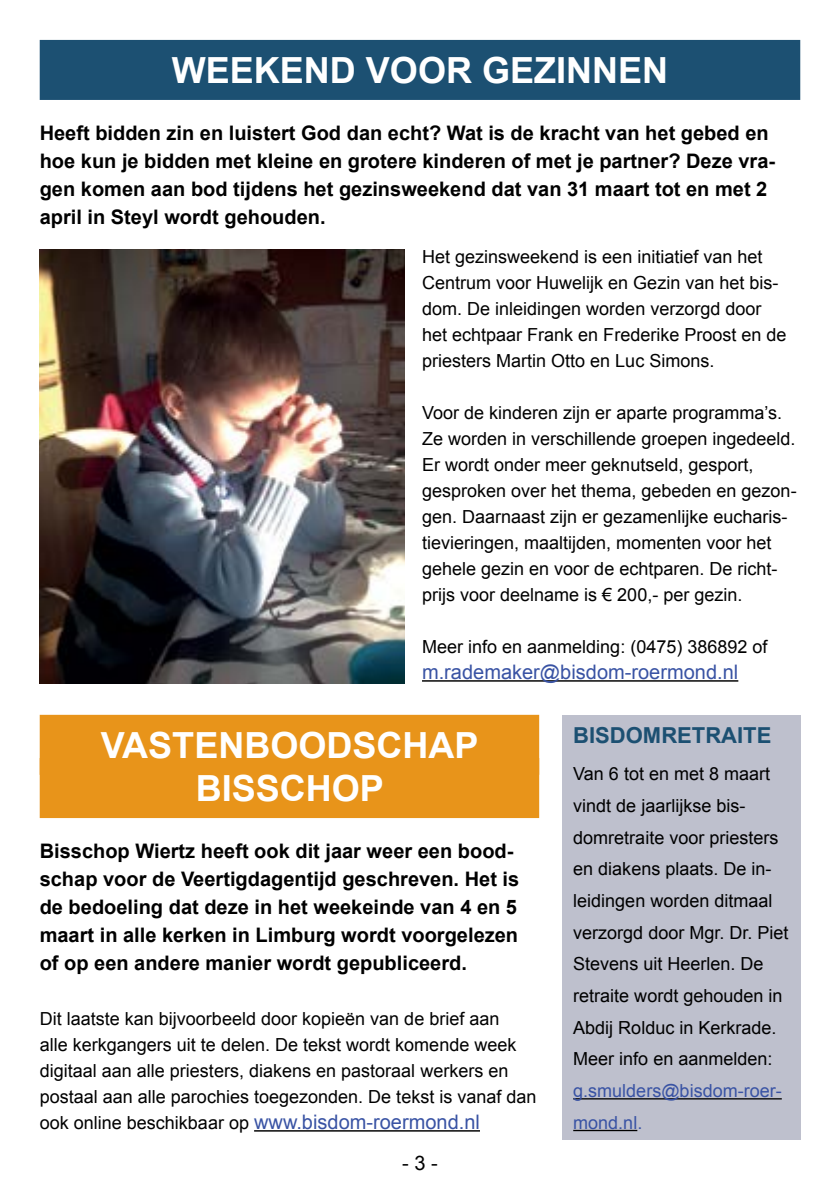
<style>
.page{position:relative;width:840px;height:1191px;background:#fff}
.page>*{position:absolute;margin:0;border:0;box-sizing:border-box;transform-origin:0 0}
.t1{font:700 36px/43.2px "Arial";color:#fff;text-align:center}
.t2{font:700 22px "Arial";color:#1c5072}
.t3{font:700 20px/28px "Arial";color:#000}
.t4{font:20px "Arial";color:#3953a4}
.t5{font:20px "Arial";color:#000}
.t6{font:18px/26px "Arial";color:#000}
.t7{font:18px/31.6px "Arial";color:#3953a4}
.s1{font-size:20px;color:#3953a4}
</style>
<div class="page">
<div style="left:40px;top:40px;width:759px;height:60px;background:#1c5072"></div>
<img style="left:40px;top:249px;width:365px;height:434px">
<hr style="left:422px;top:680px;width:316px;height:1px;background:#000">
<div style="left:40px;top:715px;width:499px;height:60px;background:#e8941a"></div>
<div style="left:40px;top:758px;width:499px;height:60px;background:#e8941a"></div>
<hr style="left:254px;top:1130px;width:225px;height:1px;background:#000">
<div style="left:561px;top:715px;width:238px;height:425px;background:#bec0cd"></div>
<hr style="left:573px;top:1098px;width:208px;height:1px;background:#000">
<hr style="left:573px;top:1129px;width:64px;height:2px;background:#000">
<h1 class="t1" style="left:172px;top:50px;width:498px">WEEKEND VOOR GEZINNEN</h1>
<p class="t3" style="left:40px;top:119px;width:736px">Heeft bidden zin en luistert God dan echt? Wat is de kracht van het gebed en hoe kun je bidden met kleine en grotere kinderen of met je partner? Deze vra&shy;gen komen aan bod tijdens het gezinsweekend dat van 31 maart tot en met 2 april in Steyl wordt gehouden.</p>
<p class="t6" style="left:422px;top:243px;width:366px">Het gezinsweekend is een initiatief van het Centrum voor Huwelijk en Gezin van het bis&shy;dom. De inleidingen worden verzorgd door het echtpaar Frank en Frederike Proost en de priesters Martin Otto en Luc Simons.</p>
<p class="t6" style="left:422px;top:399px;width:376px">Voor de kinderen zijn er aparte programma’s.<br>Ze worden in verschillende groepen ingedeeld.<br>Er wordt onder meer geknutseld, gesport, gesproken over het thema, gebeden en gezon&shy;gen. Daarnaast zijn er gezamenlijke eucharis&shy;tievieringen, maaltijden, momenten voor het gehele gezin en voor de echtparen. De richt&shy;prijs voor deelname is € 200,- per gezin.</p>
<p class="t6" style="left:422px;top:633px;width:347px">Meer info en aanmelding: (0475) 386892 of</p>
<p class="t4" style="left:422px;top:658px;width:317px">m.rademaker@bisdom-roermond.nl</p>
<h1 class="t1" style="left:101px;top:724px;width:379px">VASTENBOODSCHAP<br>BISSCHOP</h1>
<p class="t3" style="left:40px;top:837px;width:481px">Bisschop Wiertz heeft ook dit jaar weer een bood&shy;schap voor de Veertigdagentijd geschreven. Het is de bedoeling dat deze in het weekeinde van 4 en 5 maart in alle kerken in Limburg wordt voorgelezen of op een andere manier wordt gepubliceerd.</p>
<p class="t6" style="left:40px;top:1005px;width:498px">Dit laatste kan bijvoorbeeld door kopieën van de brief aan<br>alle kerkgangers uit te delen. De tekst wordt komende week digitaal aan alle priesters, diakens en pastoraal werkers en postaal aan alle parochies toegezonden. De tekst is vanaf dan ook online beschikbaar op <span class="s1">www.bisdom-roermond.nl</span></p>
<p class="t5" style="left:402px;top:1150px;width:37px">- 3 -</p>
<p class="t2" style="left:573px;top:720px;width:199px">BISDOMRETRAITE</p>
<p class="t6" style="left:573px;top:758px;width:217px;line-height:31.6px">Van 6 tot en met 8 maart vindt de jaarlijkse bis&shy;domretraite voor priesters en diakens plaats. De in&shy;leidingen worden ditmaal verzorgd door Mgr. Dr. Piet<br>Stevens uit Heerlen. De retraite wordt gehouden in<br>Abdij Rolduc in Kerkrade.<br>Meer info en aanmelden:</p>
<p class="t7" style="left:573px;top:1075px;width:210px">g.smulders@bisdom-roer&shy;mond.nl.</p>
</div>
